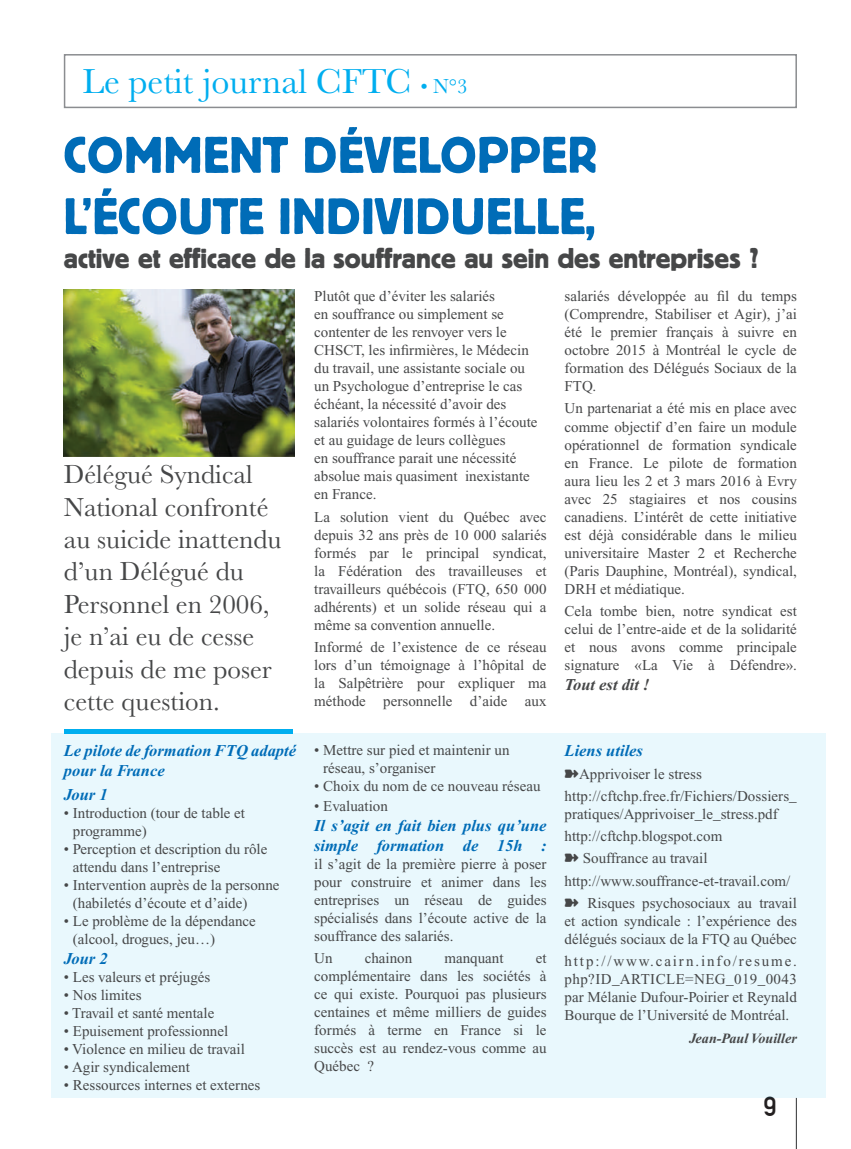
<style>
.page{position:relative;width:851px;height:1149px;background:#fff}
.page>*{position:absolute;margin:0;border:0;box-sizing:border-box;transform-origin:0 0}
.t1{font:51px/61.2px "Block BE";letter-spacing:.02em;color:#006cb7}
.t2{font:36px "Baskerville";color:#00aeef}
.t3{font:28.5px "Block BE";color:#464748}
.t4{font:27px/32.4px "Baskerville";color:#464748}
.t5{font:700 27px "DIN Alternate";color:#231f20}
.t6{font:italic 700 16.5px/19.8px "Times New Roman";color:#006cb7}
.t7{font:italic 700 16.5px "Times New Roman";color:#464748}
.t8{font:15px/18px "Times New Roman";color:#464748}
.t9{font:italic 700 14.1px "Times New Roman";color:#464748}
.s1{font-size:21px}
</style>
<div class="page">
<hr style="left:795px;top:1097px;width:1px;height:51px;background:#464748">
<div style="left:64px;top:54px;width:732px;height:54px;border:2px solid #8b8d90"></div>
<div style="left:51px;top:732px;width:774px;height:365px;background:#e9f8fd"></div>
<img style="left:64px;top:289px;width:231px;height:167px">
<div style="left:64px;top:728px;width:228px;height:5px;background:#00aeef"></div>
<h2 class="t2" style="left:82px;top:59px;width:387px">Le petit journal CFTC <span class="s1">• N°3</span></h2>
<h1 class="t1" style="left:64px;top:123px;width:534px">COMMENT DÉVELOPPER<br>L’ÉCOUTE INDIVIDUELLE,</h1>
<h3 class="t3" style="left:64px;top:242px;width:696px">active et efficace de la souffrance au sein des entreprises ?</h3>
<h3 class="t4" style="left:64px;top:458px;width:219px">Délégué Syndical<br>National confronté au suicide inattendu d’un Délégué du<br>Personnel en 2006, je n’ai eu de cesse depuis de me poser cette question.</h3>
<p class="t6" style="left:64px;top:740px;width:234px">Le pilote de formation FTQ adapté pour la France</p>
<p class="t6" style="left:64px;top:784px;width:45px">Jour 1</p>
<p class="t8" style="left:73px;top:804px;width:174px;text-indent:-9px">• Introduction (tour de table et programme)</p>
<p class="t8" style="left:73px;top:840px;width:196px;text-indent:-9px">• Perception et description du rôle attendu dans l’entreprise</p>
<p class="t8" style="left:73px;top:876px;width:208px;text-indent:-9px">• Intervention auprès de la personne (habiletés d’écoute et d’aide)</p>
<p class="t8" style="left:73px;top:912px;width:184px;text-indent:-9px">• Le problème de la dépendance (alcool, drogues, jeu…)</p>
<p class="t6" style="left:64px;top:948px;width:45px">Jour 2</p>
<p class="t8" style="left:64px;top:967px;width:148px">• Les valeurs et préjugés</p>
<p class="t8" style="left:64px;top:985px;width:79px">• Nos limites</p>
<p class="t8" style="left:64px;top:1003px;width:152px">• Travail et santé mentale</p>
<p class="t8" style="left:64px;top:1021px;width:166px">• Epuisement professionnel</p>
<p class="t8" style="left:64px;top:1039px;width:182px">• Violence en milieu de travail</p>
<p class="t8" style="left:64px;top:1057px;width:128px">• Agir syndicalement</p>
<p class="t8" style="left:64px;top:1075px;width:198px">• Ressources internes et externes</p>
<p class="t8" style="left:314px;top:287px;width:225px">Plutôt que d’éviter les salariés<br>en souffrance ou simplement se contenter de les renvoyer vers le<br>CHSCT, les infirmières, le Médecin du travail, une assistante sociale ou un Psychologue d’entreprise le cas échéant, la nécessité d’avoir des salariés volontaires formés à l’écoute et au guidage de leurs collègues<br>en souffrance parait une nécessité absolue mais quasiment inexistante en France.</p>
<p class="t8" style="left:314px;top:507px;width:234px;text-align:justify">La solution vient du Québec avec depuis 32 ans près de 10 000 salariés formés par le principal syndicat, la Fédération des travailleuses et travailleurs québécois (FTQ, 650 000 adhérents) et un solide réseau qui a même sa convention annuelle.</p>
<p class="t8" style="left:314px;top:637px;width:234px;text-align:justify">Informé de l’existence de ce réseau lors d’un témoignage à l’hôpital de la Salpêtrière pour expliquer ma méthode personnelle d’aide aux</p>
<p class="t8" style="left:323px;top:741px;width:188px;text-indent:-9px">• Mettre sur pied et maintenir un réseau, s’organiser</p>
<p class="t8" style="left:314px;top:777px;width:228px">• Choix du nom de ce nouveau réseau</p>
<p class="t8" style="left:314px;top:796px;width:75px">• Evaluation</p>
<p class="t6" style="left:314px;top:815px;width:234px">Il s’agit en fait bien plus qu’une simple formation de 15h :</p>
<p class="t8" style="left:314px;top:854px;width:234px;text-align:justify">il s’agit de la première pierre à poser pour construire et animer dans les entreprises un réseau de guides spécialisés dans l’écoute active de la souffrance des salariés.</p>
<p class="t8" style="left:314px;top:948px;width:20px">Un</p>
<p class="t8" style="left:364px;top:948px;width:49px">chainon</p>
<p class="t8" style="left:444px;top:948px;width:61px">manquant</p>
<p class="t8" style="left:314px;top:948px;width:234px;text-align:justify;text-indent:221px">et complémentaire dans les sociétés à ce qui existe. Pourquoi pas plusieurs centaines et même milliers de guides formés à terme en France si le succès est au rendez-vous comme au Québec ?</p>
<p class="t8" style="left:564px;top:287px;width:234px;text-align:justify">salariés développée au fil du temps (Comprendre, Stabiliser et Agir), j’ai été le premier français à suivre en octobre 2015 à Montréal le cycle de formation des Délégués Sociaux de la FTQ.</p>
<p class="t8" style="left:564px;top:399px;width:234px;text-align:justify">Un partenariat a été mis en place avec comme objectif d’en faire un module opérationnel de formation syndicale en France. Le pilote de formation aura lieu les 2 et 3 mars 2016 à Evry avec 25 stagiaires et nos cousins canadiens. L’intérêt de cette initiative est déjà considérable dans le milieu universitaire Master 2 et Recherche (Paris Dauphine, Montréal), syndical, DRH et médiatique.</p>
<p class="t8" style="left:564px;top:601px;width:234px;text-align:justify">Cela tombe bien, notre syndicat est celui de l’entre-aide et de la solidarité et nous avons comme principale signature «La Vie à Défendre».</p>
<p class="t7" style="left:564px;top:675px;width:87px">Tout est dit !</p>
<p class="t6" style="left:564px;top:740px;width:80px">Liens utiles</p>
<p class="t8" style="left:564px;top:762px;width:234px;line-height:22.2px">➽Apprivoiser le stress http://cftchp.free.fr/Fichiers/Dossiers_</p>
<p class="t8" style="left:564px;top:802px;width:234px;line-height:22.2px">pratiques/Apprivoiser_le_stress.pdf http://cftchp.blogspot.com<br>➽ Souffrance au travail http://www.souffrance-et-travail.com/ ➽ Risques psychosociaux au travail</p>
<p class="t8" style="left:564px;top:911px;width:234px">et action syndicale : l’expérience des délégués sociaux de la FTQ au Québec</p>
<p class="t8" style="left:564px;top:951px;width:234px;text-align:justify">http://www.cairn.info/resume. php?ID_ARTICLE=NEG_019_0043 par Mélanie Dufour-Poirier et Reynald Bourque de l’Université de Montréal.</p>
<p class="t9" style="left:689px;top:1029px;width:109px">Jean-Paul Vouiller</p>
<h3 class="t5" style="left:763px;top:1085px;width:14px">9</h3>
</div>
